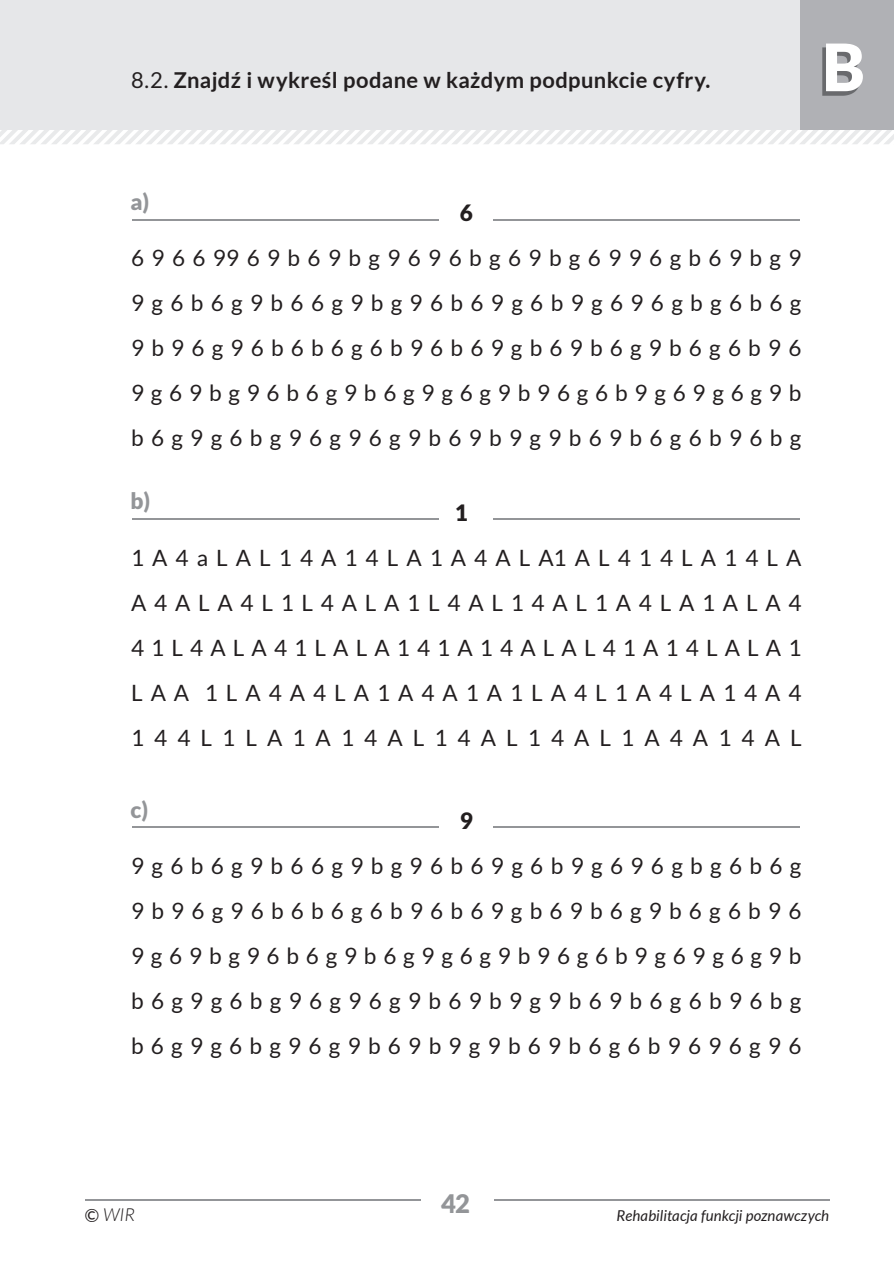
<style>
.page{position:relative;width:894px;height:1264px;background:#fff}
.page>*{position:absolute;margin:0;border:0;box-sizing:border-box;transform-origin:0 0}
.t1{font:900 65.4px "Lato";color:#fff}
.t2{font:900 25.5px "Lato";color:#939598}
.t3{font:22.5px/45px "Lato";color:#231f20;text-align:justify}
.t4{font:900 22.5px "Lato";color:#939598}
.t5{font:900 22.5px "Lato";color:#231f20}
.t6{font:700 21.9px "Lato";letter-spacing:.015em;color:#231f20}
.t7{font:italic 300 18px "Lato";color:#231f20}
.t8{font:italic 15px "Lato";letter-spacing:.005em;color:#231f20}
.s1{font-weight:400}
.s2{font-weight:400;font-style:normal}
</style>
<div class="page">
<hr style="left:85px;top:1199px;width:744px;height:1px;background:#939598">
<div style="left:421px;top:1184px;width:72px;height:46px;background:#fff"></div>
<svg style="left:0;top:130px;width:894px;height:14px"></svg>
<div style="left:0;top:0;width:894px;height:130px;background:#e6e7e9"></div>
<div style="left:800px;top:0;width:94px;height:130px;background:#b0b1b5"></div>
<img style="left:822px;top:48px;width:37px;height:48px">
<hr style="left:493px;top:826px;width:307px;height:2px;background:#939598">
<hr style="left:493px;top:518px;width:307px;height:1px;background:#939598">
<hr style="left:493px;top:219px;width:307px;height:1px;background:#939598">
<hr style="left:132px;top:826px;width:307px;height:2px;background:#939598">
<hr style="left:132px;top:518px;width:307px;height:1px;background:#939598">
<hr style="left:132px;top:219px;width:307px;height:1px;background:#939598">
<p class="t6" style="left:131px;top:68px;width:581px"><span class="s1">8.2.</span> Znajdź i wykreśl podane w każdym podpunkcie cyfry.</p>
<h1 class="t1" style="left:822px;top:29px;width:44px">B</h1>
<p class="t4" style="left:130px;top:189px;width:20px">a)</p>
<p class="t5" style="left:460px;top:200px;width:15px">6</p>
<p class="t3" style="left:131px;top:235px;width:672px">6 9 6 6 99 6 9 b 6 9 b g 9 6 9 6 b g 6 9 b g 6 9 9 6 g b 6 9 b g 9<br>9 g 6 b 6 g 9 b 6 6 g 9 b g 9 6 b 6 9 g 6 b 9 g 6 9 6 g b g 6 b 6 g 9 b 9 6 g 9 6 b 6 b 6 g 6 b 9 6 b 6 9 g b 6 9 b 6 g 9 b 6 g 6 b 9 6<br>9 g 6 9 b g 9 6 b 6 g 9 b 6 g 9 g 6 g 9 b 9 6 g 6 b 9 g 6 9 g 6 g 9 b b 6 g 9 g 6 b g 9 6 g 9 6 g 9 b 6 9 b 9 g 9 b 6 9 b 6 g 6 b 9 6 b g</p>
<p class="t4" style="left:130px;top:488px;width:21px">b)</p>
<p class="t5" style="left:455px;top:500px;width:15px">1</p>
<p class="t3" style="left:131px;top:535px;width:672px">1 A 4 a L A L 1 4 A 1 4 L A 1 A 4 A L A1 A L 4 1 4 L A 1 4 L A A 4 A L A 4 L 1 L 4 A L A 1 L 4 A L 1 4 A L 1 A 4 L A 1 A L A 4<br>4 1 L 4 A L A 4 1 L A L A 1 4 1 A 1 4 A L A L 4 1 A 1 4 L A L A 1<br>L A A 1 L A 4 A 4 L A 1 A 4 A 1 A 1 L A 4 L 1 A 4 L A 1 4 A 4<br>1 4 4 L 1 L A 1 A 1 4 A L 1 4 A L 1 4 A L 1 A 4 A 1 4 A L</p>
<p class="t4" style="left:130px;top:796px;width:19px">c)</p>
<p class="t5" style="left:460px;top:807px;width:15px">9</p>
<p class="t3" style="left:131px;top:843px;width:672px">9 g 6 b 6 g 9 b 6 6 g 9 b g 9 6 b 6 9 g 6 b 9 g 6 9 6 g b g 6 b 6 g 9 b 9 6 g 9 6 b 6 b 6 g 6 b 9 6 b 6 9 g b 6 9 b 6 g 9 b 6 g 6 b 9 6<br>9 g 6 9 b g 9 6 b 6 g 9 b 6 g 9 g 6 g 9 b 9 6 g 6 b 9 g 6 9 g 6 g 9 b b 6 g 9 g 6 b g 9 6 g 9 6 g 9 b 6 9 b 9 g 9 b 6 9 b 6 g 6 b 9 6 b g b 6 g 9 g 6 b g 9 6 g 9 b 6 9 b 9 g 9 b 6 9 b 6 g 6 b 9 6 9 6 g 9 6</p>
<p class="t2" style="left:441px;top:1188px;width:30px">42</p>
<p class="t7" style="left:85px;top:1204px;width:51px"><span class="s2">©</span> WIR</p>
<p class="t8" style="left:616px;top:1207px;width:214px">Rehabilitacja funkcji poznawczych</p>
</div>
